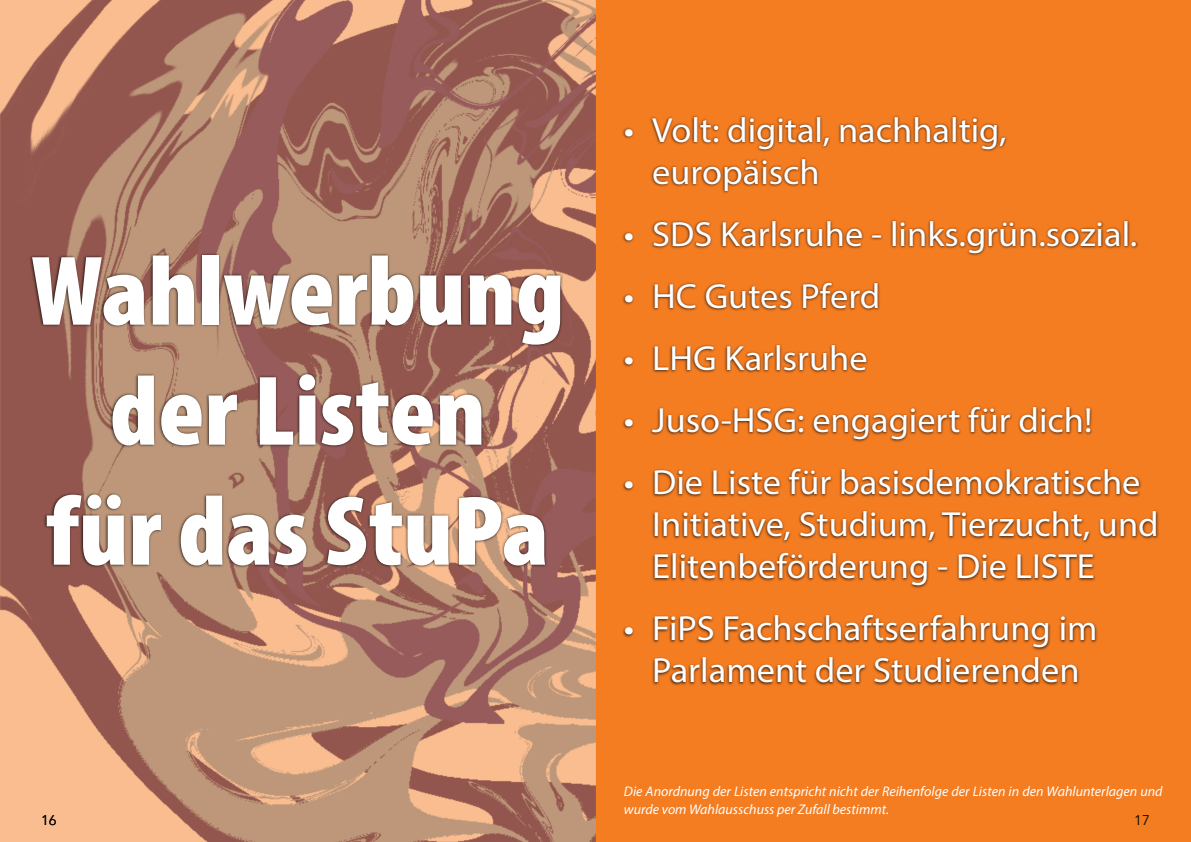
<style>
.page{position:relative;width:1191px;height:842px;background:#fff}
.page>*{position:absolute;margin:0;border:0;box-sizing:border-box;transform-origin:0 0}
.t1{font:900 condensed 100px/120px "Myriad Pro";color:#fff;text-align:center;scale:1.04 1}
.t2{font:35px/42px "Myriad Pro";color:#fff;scale:1.04 1}
.t3{font:italic 14px/18px "Myriad Pro";color:#fff}
.t4{font:14px "Avenir";color:#080704}
</style>
<div class="page">
<div style="left:595px;top:0;width:596px;height:842px;background:#f47c21"></div>
<div style="left:0;top:0;width:595px;height:842px;background:#f47c21;opacity:.5"></div>
<img style="left:622px;top:115px;width:537px;height:571px">
<img style="left:29px;top:252px;width:535px;height:317px">
<h1 class="t1" style="left:31px;top:240px;width:514px">Wahlwerbung der Listen<br>für das StuPa</h1>
<p class="t2" style="left:652px;top:113px;width:342px;text-indent:-28px">• Volt: digital, nachhaltig, europäisch</p>
<p class="t2" style="left:624px;top:217px;width:495px">• SDS Karlsruhe - links.grün.sozial.</p>
<p class="t2" style="left:624px;top:279px;width:248px">• HC Gutes Pferd</p>
<p class="t2" style="left:624px;top:341px;width:236px">• LHG Karlsruhe</p>
<p class="t2" style="left:624px;top:403px;width:452px">• Juso-HSG: engagiert für dich!</p>
<p class="t2" style="left:652px;top:465px;width:488px;text-indent:-28px">• Die Liste für basisdemokratische<br>Initiative, Studium, Tierzucht, und<br>Elitenbeförderung - Die LISTE</p>
<p class="t2" style="left:624px;top:611px;width:457px;text-align:center">• FiPS Fachschaftserfahrung im<br>Parlament der Studierenden</p>
<p class="t3" style="left:624px;top:783px;width:540px">Die Anordnung der Listen entspricht nicht der Reihenfolge der Listen in den Wahlunterlagen und wurde vom Wahlausschuss per Zufall bestimmt.</p>
<p class="t4" style="left:41px;top:811px;width:17px">16</p>
<p class="t4" style="left:1134px;top:811px;width:17px">17</p>
</div>
